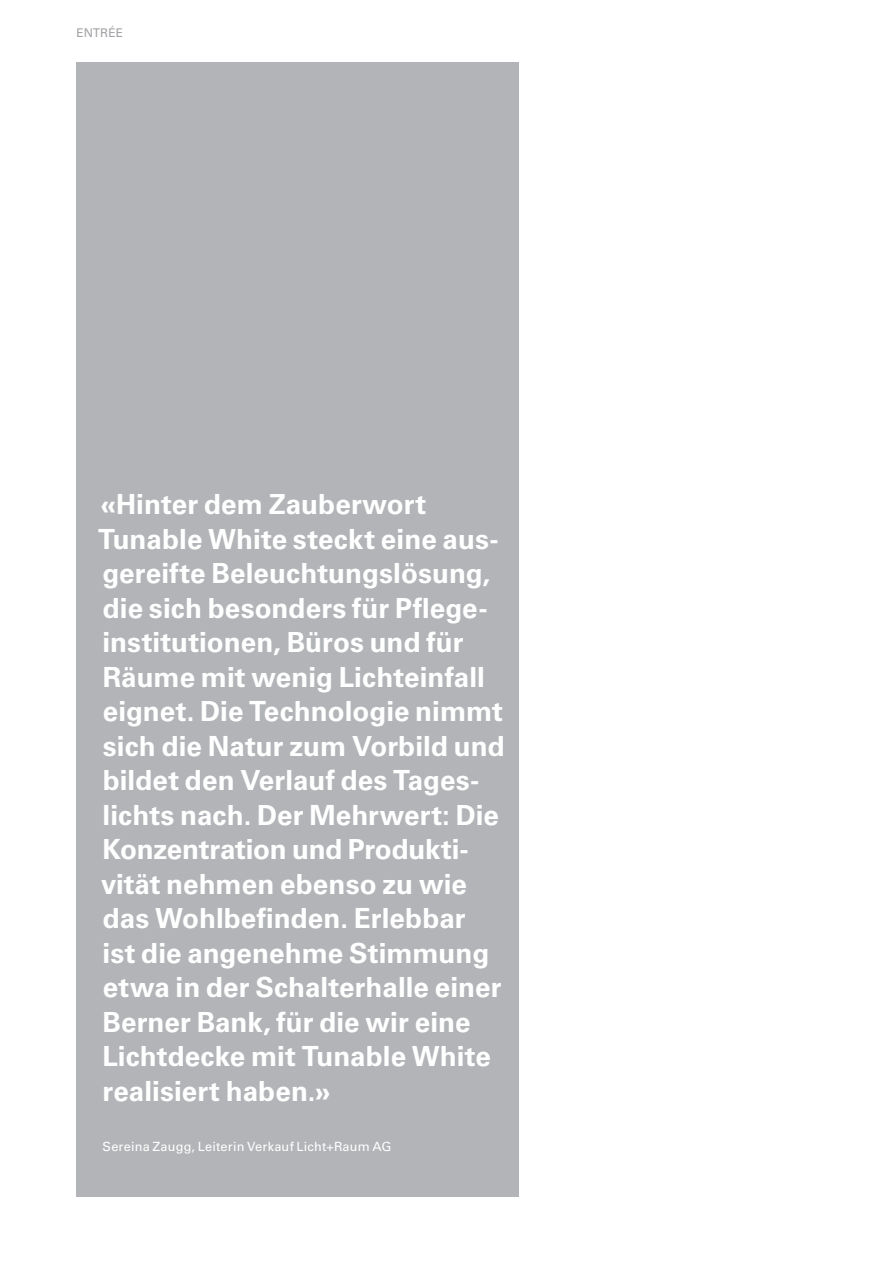
<style>
.page{position:relative;width:881px;height:1263px;background:#fff}
.page>*{position:absolute;margin:0;border:0;box-sizing:border-box;transform-origin:0 0}
.t1{font:700 27.75px/34.5px "Univers LT";color:#fff}
.t2{font:12.75px "Univers LT";letter-spacing:.015em;color:#fff}
.t3{font:12px "Univers LT";color:#a0a1a5}
</style>
<div class="page">
<div style="left:77px;top:62px;width:442px;height:1134px;background:#b2b4b7"></div>
<p class="t3" style="left:77px;top:25px;width:48px">entRée</p>
<p class="t1" style="left:98px;top:488px;width:408px">«Hinter dem Zauberwort<br>Tunable White steckt eine aus&shy;gereifte Beleuchtungslösung, die sich besonders für Pflege&shy;institutionen, Büros und für<br>Räume mit wenig Lichteinfall eignet. Die Technologie nimmt sich die Natur zum Vorbild und bildet den Verlauf des Tages&shy;lichts nach. Der Mehrwert: Die<br>Konzentration und Produkti&shy;vität nehmen ebenso zu wie das Wohlbefinden. Erlebbar<br>ist die angenehme Stimmung etwa in der Schalterhalle einer<br>Berner Bank, für die wir eine<br>Lichtdecke mit Tunable White realisiert haben.»</p>
<p class="t2" style="left:103px;top:1139px;width:290px">Sereina Zaugg, Leiterin Verkauf Licht+Raum AG</p>
</div>
